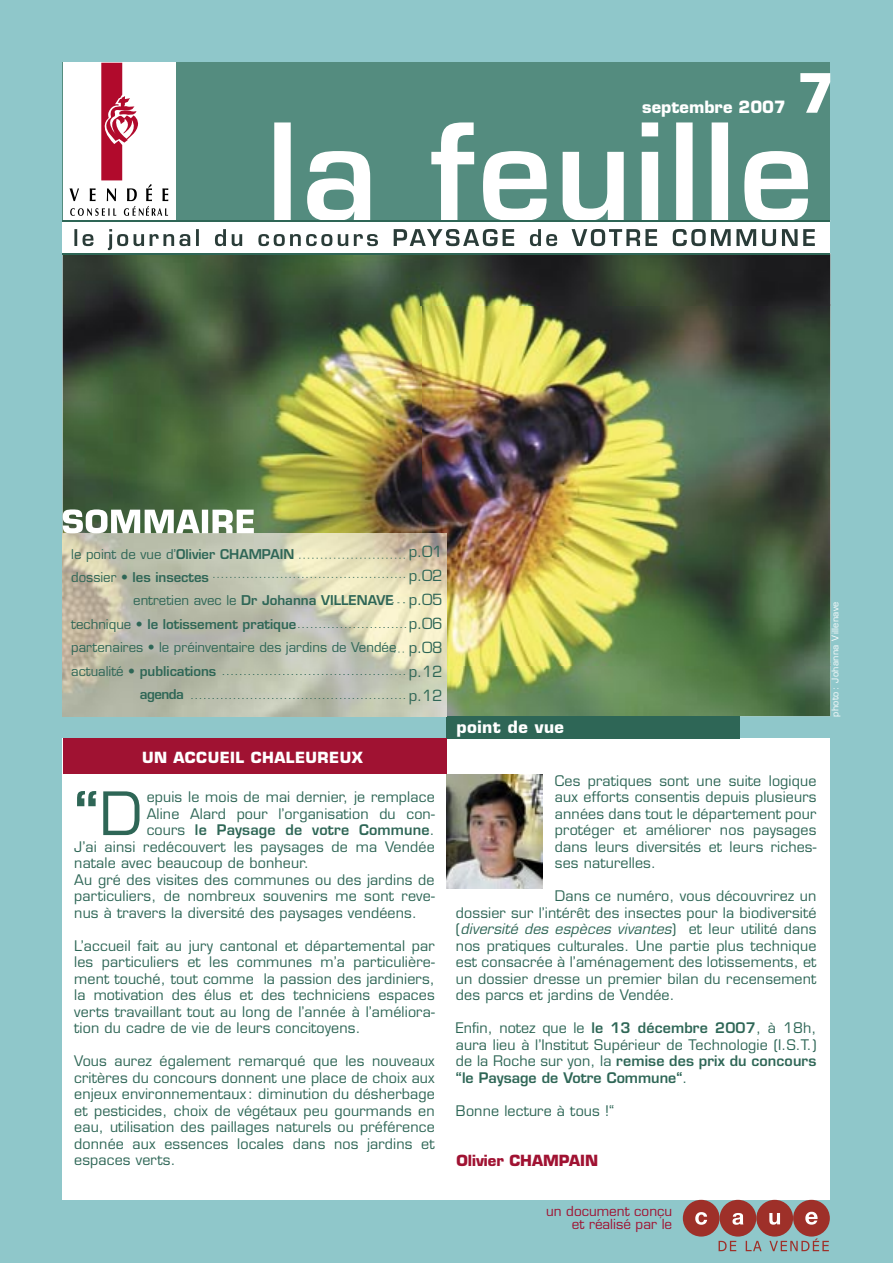
<style>
.page{position:relative;width:893px;height:1263px;background:#8fc7ca}
.page>*{position:absolute;margin:0;border:0;box-sizing:border-box;transform-origin:0 0}
.t1{font:600 58.2px "Eurostile";color:#2e6656}
.t2{font:700 16.5px "Eurostile";color:#fff}
.t3{font:700 16.5px "Eurostile";letter-spacing:.03em;color:#fff}
.t4{font:15px/24px "Eurostile";letter-spacing:-.02em;color:#2e6656;text-align:justify}
.t5{font:700 15px "Eurostile";letter-spacing:.03em;color:#fff}
.t6{font:700 15px "Eurostile";color:#a01232}
.t7{font:14.25px/16.5px "Eurostile";letter-spacing:.01em;color:#2e6656;text-align:justify}
.t8{font:600 14.25px "Eurostile";letter-spacing:.01em;color:#2e6656}
.t9{font:13.5px/13.5px "Eurostile";color:#a01232;text-align:right}
.t10{font:600 13.2px "Eurostile";color:#2e6656}
.t11{font:13.2px "Eurostile";color:#2e6656}
.t12{font:9px "Eurostile";letter-spacing:.04em;color:#fff}
.s1{font-weight:400}
.s2{font-style:italic}
.s3{font-weight:600}
</style>
<div class="page">
<div style="left:63px;top:738px;width:767px;height:462px;background:#fff"></div>
<img style="left:446px;top:665px;width:384px;height:51px">
<img style="left:63px;top:254px;width:50px;height:255px">
<img style="left:422px;top:306px;width:408px;height:359px">
<img style="left:113px;top:254px;width:309px;height:279px">
<img style="left:420px;top:254px;width:410px;height:52px">
<div style="left:63px;top:63px;width:767px;height:159px;background:#548c7f"></div>
<div style="left:446px;top:716px;width:294px;height:22px;background:#2e6656"></div>
<div style="left:63px;top:738px;width:383px;height:36px;background:#a01232"></div>
<svg style="left:274px;top:122px;width:534px;height:98px"></svg>
<div style="left:63px;top:222px;width:767px;height:32px;background:#fff"></div>
<svg style="left:74px;top:229px;width:741px;height:21px"></svg>
<div style="left:63px;top:63px;width:112px;height:157px;background:#fff"></div>
<svg style="left:70px;top:63px;width:98px;height:153px"></svg>
<hr style="left:63px;top:220px;width:767px;height:2px;background:#2e6656">
<div style="left:448px;top:1209px;width:396px;height:37px;background:#8fc7ca"></div>
<hr style="left:63px;top:253px;width:767px;height:1px;background:#2e6656">
<div style="left:720px;top:1200px;width:36px;height:36px;background:#9e3029;border-radius:50%"></div>
<svg style="left:732px;top:1213px;width:11px;height:12px"></svg>
<div style="left:756px;top:1200px;width:37px;height:36px;background:#9e3029;border-radius:50%"></div>
<svg style="left:769px;top:1213px;width:11px;height:12px"></svg>
<div style="left:793px;top:1200px;width:37px;height:36px;background:#9e3029;border-radius:50%"></div>
<svg style="left:805px;top:1212px;width:13px;height:13px"></svg>
<div style="left:683px;top:1200px;width:37px;height:36px;background:#9e3029;border-radius:50%"></div>
<svg style="left:695px;top:1212px;width:12px;height:13px"></svg>
<svg style="left:719px;top:1241px;width:17px;height:10px"></svg>
<svg style="left:746px;top:1241px;width:16px;height:10px"></svg>
<svg style="left:769px;top:1238px;width:60px;height:13px"></svg>
<img style="left:63px;top:533px;width:383px;height:183px">
<svg style="left:63px;top:509px;width:191px;height:24px"></svg>
<svg style="left:800px;top:73px;width:30px;height:40px"></svg>
<svg style="left:299px;top:558px;width:106px;height:1px"></svg>
<svg style="left:392px;top:602px;width:13px;height:1px"></svg>
<svg style="left:298px;top:627px;width:108px;height:1px"></svg>
<svg style="left:223px;top:674px;width:182px;height:1px"></svg>
<svg style="left:213px;top:577px;width:192px;height:1px"></svg>
<svg style="left:191px;top:698px;width:214px;height:1px"></svg>
<img style="left:446px;top:774px;width:96px;height:115px">
<p class="t2" style="left:642px;top:96px;width:145px">septembre 2007</p>
<p class="t10" style="left:71px;top:545px;width:225px"><span class="s1">le point de vue d’</span>Olivier CHAMPAIN</p>
<p class="t10" style="left:71px;top:569px;width:139px"><span class="s1">dossier</span> • les insectes</p>
<p class="t10" style="left:133px;top:592px;width:262px"><span class="s1">entretien avec le</span> Dr Johanna VILLENAVE</p>
<p class="t10" style="left:71px;top:616px;width:227px"><span class="s1">technique</span> • le lotissement pratique</p>
<p class="t11" style="left:71px;top:639px;width:327px">partenaires • le préinventaire des jardins de Vendée</p>
<p class="t10" style="left:71px;top:663px;width:147px"><span class="s1">actualité</span> • publications</p>
<p class="t10" style="left:140px;top:686px;width:45px">agenda</p>
<p class="t4" style="left:409px;top:540px;width:35px">p.01 p.02 p.05 p.06 p.08 p.12 p.12</p>
<p class="t5" style="left:142px;top:748px;width:222px">UN ACCUEIL CHALEUREUX</p>
<h1 class="t1" style="left:74px;top:777px;width:70px">“<span class="s1">D</span></h1>
<p class="t7" style="left:147px;top:788px;width:290px">epuis le mois de mai dernier, je remplace</p>
<p class="t7" style="left:147px;top:805px;width:290px">Aline Alard pour l’organisation du con-</p>
<p class="t8" style="left:147px;top:821px;width:290px"><span class="s1">cours</span> le Paysage de votre Commune<span class="s1">.</span></p>
<p class="t7" style="left:74px;top:838px;width:362px">J’ai ainsi redécouvert les paysages de ma Vendée</p>
<p class="t7" style="left:74px;top:854px;width:236px">natale avec beaucoup de bonheur.</p>
<p class="t7" style="left:74px;top:871px;width:362px">Au gré des visites des communes ou des jardins de</p>
<p class="t7" style="left:74px;top:887px;width:362px">particuliers, de nombreux souvenirs me sont reve-</p>
<p class="t7" style="left:74px;top:904px;width:344px">nus à travers la diversité des paysages vendéens.</p>
<p class="t7" style="left:74px;top:937px;width:362px">L’accueil fait au jury cantonal et départemental par les particuliers et les communes m’a particulière&shy;ment touché, tout comme la passion des jardiniers, la motivation des élus et des techniciens espaces verts travaillant tout au long de l’année à l’améliora&shy;tion du cadre de vie de leurs concitoyens.</p>
<p class="t7" style="left:74px;top:1052px;width:362px">Vous aurez également remarqué que les nouveaux critères du concours donnent une place de choix aux enjeux environnementaux : diminution du désherbage et pesticides, choix de végétaux peu gourmands en eau, utilisation des paillages naturels ou préférence donnée aux essences locales dans nos jardins et espaces verts.</p>
<p class="t3" style="left:456px;top:716px;width:109px">point de vue</p>
<p class="t7" style="left:555px;top:772px;width:263px">Ces pratiques sont une suite logique aux efforts consentis depuis plusieurs années dans tout le département pour protéger et améliorer nos paysages dans leurs diversités et leurs riches&shy;ses naturelles.</p>
<p class="t7" style="left:456px;top:887px;width:362px;text-indent:99px">Dans ce numéro, vous découvrirez un dossier sur l’intérêt des insectes pour la biodiversité (<span class="s2">diversité des espèces vivantes</span>) et leur utilité dans nos pratiques culturales. Une partie plus technique est consacrée à l’aménagement des lotissements, et un dossier dresse un premier bilan du recensement des parcs et jardins de Vendée.</p>
<p class="t7" style="left:456px;top:1019px;width:362px">Enfin, notez que le <span class="s3">le 13 décembre 2007</span>, à 18h, aura lieu à l’Institut Supérieur de Technologie (I.S.T.) de la Roche sur yon, la <span class="s3">remise des prix du concours “le Paysage de Votre Commune“</span>.</p>
<p class="t7" style="left:456px;top:1102px;width:160px">Bonne lecture à tous !“</p>
<p class="t6" style="left:456px;top:1151px;width:143px">Olivier CHAMPAIN</p>
<p class="t9" style="left:546px;top:1204px;width:128px">un document conçu et réalisé par le</p>
<p class="t12" style="left:830px;top:717px;width:117px;rotate:-90deg">photo : Johanna Villenave</p>
</div>
